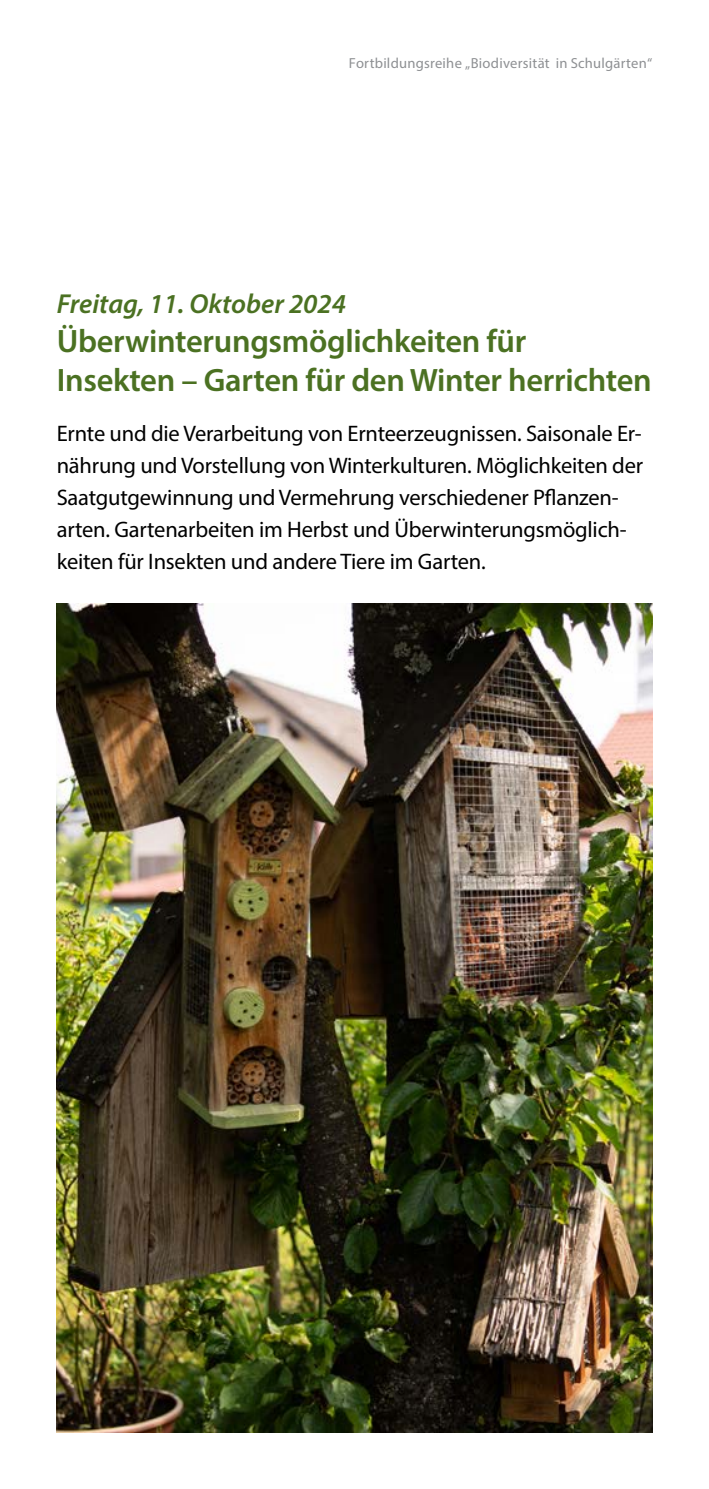
<style>
.page{position:relative;width:709px;height:1489px;background:#fff}
.page>*{position:absolute;margin:0;border:0;box-sizing:border-box;transform-origin:0 0}
.t1{font:600 32.5px/39px "Myriad Pro";letter-spacing:-.01em;color:#4b7122}
.t2{font:italic 600 27.5px "Myriad Pro";color:#4b7122}
.t3{font:22.5px/32px "Myriad Pro";letter-spacing:-.01em;color:#000}
.t4{font:14.5px "Myriad Pro";letter-spacing:.015em;color:#8e9093}
</style>
<div class="page">
<img style="left:57px;top:604px;width:595px;height:827px">
<p class="t4" style="left:349px;top:54px;width:305px">Fortbildungsreihe „Biodiversität in Schulgärten“</p>
<p class="t2" style="left:57px;top:287px;width:291px">Freitag, 11. Oktober 2024</p>
<h1 class="t1" style="left:57px;top:321px;width:596px">Überwinterungsmöglichkeiten für<br>Insekten – Garten für den Winter herrichten</h1>
<p class="t3" style="left:57px;top:417px;width:588px">Ernte und die Verarbeitung von Ernteerzeugnissen. Saisonale Er&shy;nährung und Vorstellung von Winterkulturen. Möglichkeiten der Saatgutgewinnung und Vermehrung verschiedener Pflanzen&shy;arten. Gartenarbeiten im Herbst und Überwinterungsmöglich&shy;keiten für Insekten und andere Tiere im Garten.</p>
</div>
